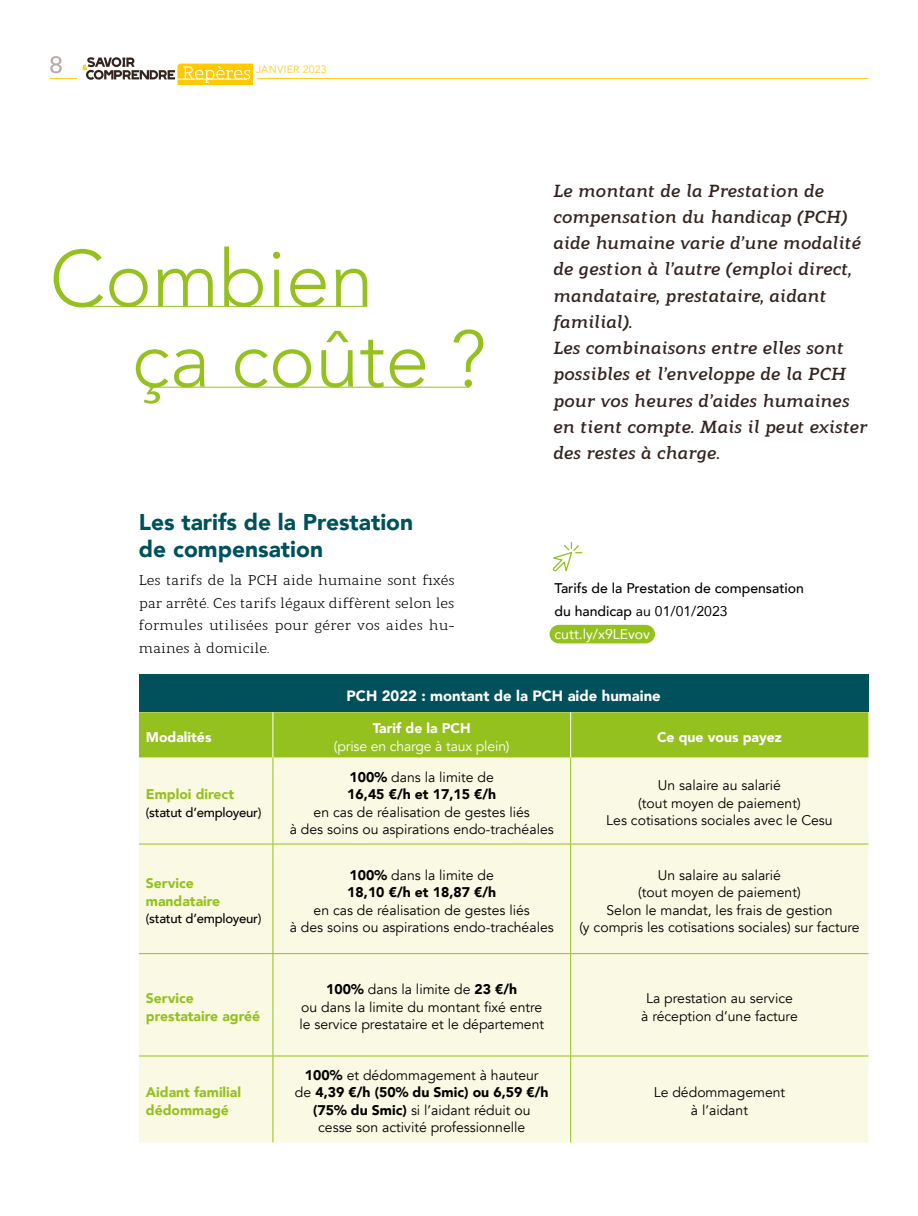
<style>
.page{position:relative;width:918px;height:1216px;background:#fff}
.page>*{position:absolute;margin:0;border:0;box-sizing:border-box;transform-origin:0 0}
.t1{font:300 78.75px/80.5px "Avenir";color:#95c11f}
.t2{font:500 24.5px "Modum";color:#b4aaa8}
.t3{font:900 22.75px/27.3px "Avenir";color:#00515b}
.t4{font:italic 700 17.5px/26.2px "Modum";color:#34241f}
.t5{font:900 14.88px "Avenir";color:#fff}
.t6{font:14px/17.5px "Avenir";color:#000;text-align:center}
.t7{font:14px/22.8px "Modum";letter-spacing:.015em;color:#000;text-align:justify}
.t8{font:900 14px/17.5px "Avenir";color:#95c11f}
.t9{font:900 14px/17.5px "Avenir";color:#000}
.t10{font:500 14px/22.8px "Avenir";color:#000}
.t11{font:900 14px "Avenir";color:#fff}
.t12{font:14px "Avenir";letter-spacing:-.01em;color:#fff}
.t13{font:500 13.12px "Avenir";letter-spacing:-.02em;color:#000}
.t14{font:10.5px "Avenir";letter-spacing:.02em;color:#ffcd15}
.s1{font-weight:400}
.s2{font-weight:400;color:#fff}
.s3{font-weight:900}
</style>
<div class="page">
<hr style="left:257px;top:78px;width:611px;height:1px;background:#ffcd15">
<svg style="left:50px;top:57px;width:202px;height:28px"></svg>
<div style="left:549px;top:625px;width:106px;height:18px;background:#95c11f;border-radius:9px"></div>
<hr style="left:77px;top:306px;width:290px;height:1px;background:#95c11f">
<hr style="left:149px;top:387px;width:320px;height:1px;background:#95c11f">
<div style="left:139px;top:674px;width:729px;height:38px;background:#00515b"></div>
<div style="left:139px;top:712px;width:729px;height:45px;background:#95c11f"></div>
<div style="left:139px;top:757px;width:729px;height:385px;background:#f9f9e4"></div>
<hr style="left:272px;top:712px;width:1px;height:45px;background:#fff">
<hr style="left:570px;top:712px;width:1px;height:45px;background:#fff">
<hr style="left:272px;top:757px;width:1px;height:86px;background:#95c11f">
<hr style="left:570px;top:757px;width:1px;height:86px;background:#95c11f">
<hr style="left:139px;top:843px;width:134px;height:1px;background:#95c11f">
<hr style="left:273px;top:843px;width:297px;height:1px;background:#95c11f">
<hr style="left:272px;top:844px;width:1px;height:109px;background:#95c11f">
<hr style="left:570px;top:843px;width:298px;height:1px;background:#95c11f">
<hr style="left:570px;top:844px;width:1px;height:109px;background:#95c11f">
<hr style="left:139px;top:953px;width:134px;height:1px;background:#95c11f">
<hr style="left:273px;top:953px;width:297px;height:1px;background:#95c11f">
<hr style="left:272px;top:953px;width:1px;height:102px;background:#95c11f">
<hr style="left:570px;top:953px;width:298px;height:1px;background:#95c11f">
<hr style="left:570px;top:953px;width:1px;height:102px;background:#95c11f">
<hr style="left:139px;top:1055px;width:134px;height:1px;background:#95c11f">
<hr style="left:273px;top:1055px;width:297px;height:1px;background:#95c11f">
<hr style="left:272px;top:1056px;width:1px;height:86px;background:#95c11f">
<hr style="left:570px;top:1055px;width:298px;height:1px;background:#95c11f">
<hr style="left:570px;top:1056px;width:1px;height:86px;background:#95c11f">
<svg style="left:553px;top:542px;width:29px;height:29px"></svg>
<h2 class="t2" style="left:50px;top:46px;width:15px">8</h2>
<p class="t14" style="left:256px;top:63px;width:72px">JANVIER 2023</p>
<h1 class="t1" style="left:132px;top:239px;width:356px;text-indent:-82px">Combien<br>ça coûte ?</h1>
<h3 class="t3" style="left:139px;top:507px;width:276px">Les tarifs de la Prestation de compensation</h3>
<p class="t7" style="left:139px;top:567px;width:317px">Les tarifs de la PCH aide humaine sont fixés par arrêté. Ces tarifs légaux diffèrent selon les formules utilisées pour gérer vos aides hu&shy;maines à domicile.</p>
<p class="t4" style="left:553px;top:175px;width:315px">Le montant de la Prestation de compensation du handicap (PCH) aide humaine varie d’une modalité de gestion à l’autre (emploi direct, mandataire, prestataire, aidant familial).<br>Les combinaisons entre elles sont possibles et l’enveloppe de la PCH pour vos heures d’aides humaines en tient compte. Mais il peut exister des restes à charge.</p>
<p class="t10" style="left:554px;top:576px;width:251px">Tarifs de la Prestation de compensation du handicap <span class="s1">au 01/01/2023 </span><span class="s2">cutt.ly/x9LEvov</span></p>
<p class="t11" style="left:146px;top:725px;width:67px">Modalités</p>
<p class="t8" style="left:146px;top:785px;width:90px">Emploi direct</p>
<p class="t13" style="left:146px;top:800px;width:117px">(statut d’employeur)</p>
<p class="t8" style="left:146px;top:874px;width:76px">Service mandataire</p>
<p class="t13" style="left:146px;top:907px;width:117px">(statut d’employeur)</p>
<p class="t5" style="left:346px;top:682px;width:316px">PCH 2022 : montant de la PCH aide humaine</p>
<p class="t11" style="left:373px;top:716px;width:100px">Tarif de la PCH</p>
<p class="t12" style="left:334px;top:737px;width:177px">(prise en charge à taux plein)</p>
<p class="t9" style="left:347px;top:767px;width:150px">100% <span class="s1">dans la limite de<br></span>16,45 €/h et 17,15 €/h</p>
<p class="t6" style="left:290px;top:803px;width:265px">en cas de réalisation de gestes liés<br>à des soins ou aspirations endo-trachéales</p>
<p class="t9" style="left:347px;top:865px;width:150px">100% <span class="s1">dans la limite de<br></span>18,10 €/h et 18,87 €/h</p>
<p class="t6" style="left:290px;top:901px;width:265px">en cas de réalisation de gestes liés<br>à des soins ou aspirations endo-trachéales</p>
<p class="t11" style="left:657px;top:725px;width:126px">Ce que vous payez</p>
<p class="t6" style="left:606px;top:777px;width:228px">Un salaire au salarié<br>(tout moyen de paiement)<br>Les cotisations sociales avec le Cesu</p>
<p class="t6" style="left:579px;top:866px;width:282px">Un salaire au salarié<br>(tout moyen de paiement)<br>Selon le mandat, les frais de gestion<br>(y compris les cotisations sociales) sur facture</p>
<p class="t8" style="left:146px;top:989px;width:116px">Service prestataire agréé</p>
<p class="t6" style="left:299px;top:980px;width:246px"><span class="s3">100%</span> dans la limite de <span class="s3">23 €/h<br></span>ou dans la limite du montant fixé entre le service prestataire et le département</p>
<p class="t6" style="left:641px;top:989px;width:158px">La prestation au service à réception d’une facture</p>
<p class="t8" style="left:146px;top:1083px;width:97px">Aidant familial dédommagé</p>
<p class="t6" style="left:295px;top:1066px;width:255px"><span class="s3">100%</span> et dédommagement à hauteur<br>de <span class="s3">4,39 €/h (50% du Smic) ou 6,59 €/h (75% du Smic)</span> si l’aidant réduit ou cesse son activité professionnelle</p>
<p class="t6" style="left:654px;top:1084px;width:133px">Le dédommagement à l’aidant</p>
</div>
